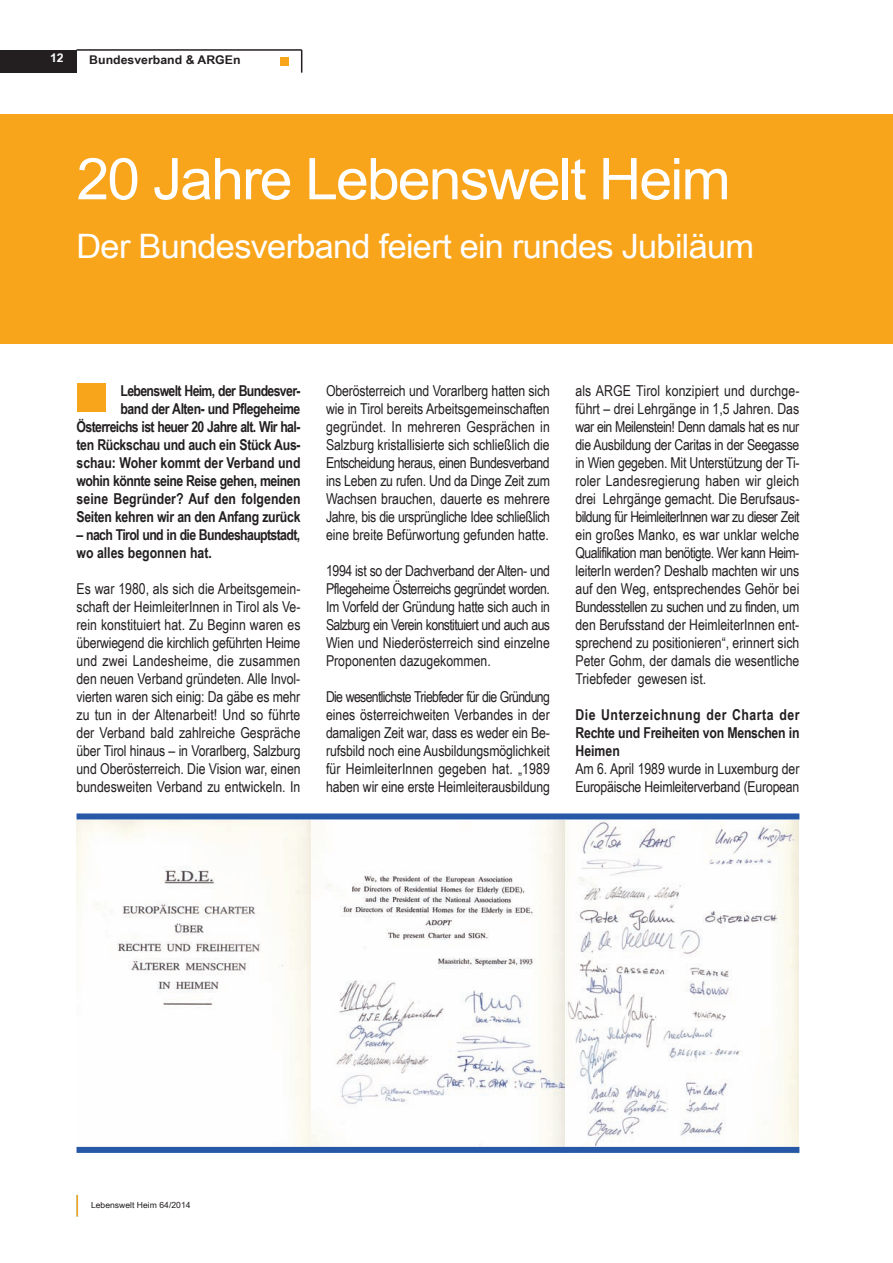
<style>
.page{position:relative;width:893px;height:1263px;background:#fff}
.page>*{position:absolute;margin:0;border:0;box-sizing:border-box;transform-origin:0 0}
.t1{font:57.6px "Arial Narrow";letter-spacing:-.025em;color:#fff;scale:1.25 1}
.t2{font:33.6px "Arial Narrow";letter-spacing:-.02em;color:#fff;scale:1.25 1}
.t3{font:15px/18px "Arial Narrow";color:#231f20;text-align:justify}
.t4{font:700 15px/18px "Arial Narrow";letter-spacing:-.02em;color:#231f20;text-align:right}
.t5{font:700 15px/18px "Arial Narrow";letter-spacing:-.04em;color:#231f20}
.t6{font:700 12px "Arial Narrow";color:#231f20;scale:1.25 1}
.t7{font:700 12px "Arial Narrow";color:#fff;scale:1.25 1}
.t8{font:8.4px "Arial Narrow";color:#231f20;scale:1.25 1}
</style>
<div class="page">
<div style="left:0;top:50px;width:77px;height:22px;background:#231f20"></div>
<hr style="left:77px;top:49px;width:225px;height:2px;background:#231f20">
<div style="left:280px;top:57px;width:9px;height:8px;background:#f9a51b"></div>
<svg style="left:301px;top:51px;width:1px;height:22px"></svg>
<svg style="left:77px;top:1195px;width:1px;height:21px"></svg>
<div style="left:0;top:115px;width:893px;height:229px;background:#f9a51b"></div>
<div style="left:77px;top:383px;width:28px;height:29px;background:#f9a51b"></div>
<img style="left:77px;top:820px;width:488px;height:327px">
<svg style="left:311px;top:820px;width:253px;height:327px"></svg>
<svg style="left:565px;top:820px;width:234px;height:327px"></svg>
<div style="left:77px;top:813px;width:722px;height:6px;background:#2758a7"></div>
<div style="left:77px;top:1147px;width:722px;height:6px;background:#2758a7"></div>
<p class="t7" style="left:50px;top:51px;width:12px">12</p>
<p class="t6" style="left:89px;top:53px;width:123px">Bundesverband &amp; ARGEn</p>
<h1 class="t1" style="left:77px;top:145px;width:525px">20 Jahre Lebenswelt Heim</h1>
<h2 class="t2" style="left:77px;top:226px;width:544px">Der Bundesverband feiert ein rundes Jubiläum</h2>
<p class="t4" style="left:77px;top:382px;width:226px">Lebenswelt Heim, der Bundes ver -<br>band der Alten- und Pflegeheime Österreichs ist heuer 20 Jahre alt. Wir hal&shy;ten Rückschau und auch ein Stück Aus - schau: Woher kommt der Verband und wohin könnte seine Reise gehen, meinen seine Begründer? Auf den folgenden Seiten kehren wir an den Anfang zurück</p>
<p class="t5" style="left:77px;top:526px;width:225px">– nach Tirol und in die Bundeshauptstadt, wo alles begonnen hat.</p>
<p class="t3" style="left:77px;top:580px;width:226px">Es war 1980, als sich die Arbeitsgemein - schaft der HeimleiterInnen in Tirol als Ve - rein konstituiert hat. Zu Beginn waren es überwiegend die kirchlich geführten Heime und zwei Landesheime, die zusammen den neuen Verband gründeten. Alle Invol - vierten waren sich einig: Da gäbe es mehr zu tun in der Altenarbeit! Und so führte der Verband bald zahlreiche Gespräche über Tirol hinaus – in Vorarlberg, Salzburg und Oberösterreich. Die Vision war, einen bundesweiten Verband zu entwickeln. In</p>
<p class="t3" style="left:326px;top:382px;width:226px">Oberösterreich und Vorarlberg hatten sich wie in Tirol bereits Arbeitsgemeinschaften gegründet. In mehreren Gesprächen in Salzburg kristallisierte sich schließlich die Entscheidung heraus, einen Bundesverband ins Leben zu rufen. Und da Dinge Zeit zum Wachsen brauchen, dauerte es mehrere Jahre, bis die ursprüngliche Idee schließlich eine breite Befürwortung gefunden hatte.</p>
<p class="t3" style="left:326px;top:562px;width:226px">1994 ist so der Dachverband der Alten- und Pflegeheime Österreichs gegründet worden.<br>Im Vorfeld der Gründung hatte sich auch in Salzburg ein Verein konstituiert und auch aus Wien und Niederösterreich sind einzelne Proponenten dazugekommen.</p>
<p class="t3" style="left:326px;top:688px;width:225px">Die wesentlichste Triebfeder für die Gründung eines österreichweiten Verbandes in der damaligen Zeit war, dass es weder ein Be - rufsbild noch eine Ausbildungsmöglichkeit für HeimleiterInnen gegeben hat. „1989 haben wir eine erste Heimleiterausbildung</p>
<p class="t3" style="left:575px;top:382px;width:226px">als ARGE Tirol konzipiert und durchge&shy;führt – drei Lehrgänge in 1,5 Jahren. Das war ein Meilenstein! Denn damals hat es nur die Ausbildung der Caritas in der Seegasse in Wien gegeben. Mit Unterstützung der Ti - roler Landesregierung haben wir gleich drei Lehrgänge gemacht. Die Berufsaus - bildung für Heim leiterInnen war zu dieser Zeit ein großes Manko, es war unklar welche Qua lifikation man benötigte. Wer kann Heim - leiterIn werden? Deshalb machten wir uns auf den Weg, entsprechendes Gehör bei Bundes stellen zu suchen und zu finden, um den Be rufs stand der HeimleiterInnen ent - sprechend zu positionieren“, erinnert sich Peter Gohm, der damals die wesentliche Triebfeder gewesen ist.</p>
<p class="t4" style="left:575px;top:706px;width:226px;text-align:justify">Die unterzeichnung der Charta der Rechte und Freiheiten von Menschen in Heimen</p>
<p class="t3" style="left:575px;top:760px;width:225px">Am 6. April 1989 wurde in Luxemburg der<br>Europäische Heimleiterverband (European</p>
<p class="t8" style="left:91px;top:1200px;width:81px">Lebenswelt Heim 64/2014</p>
</div>
